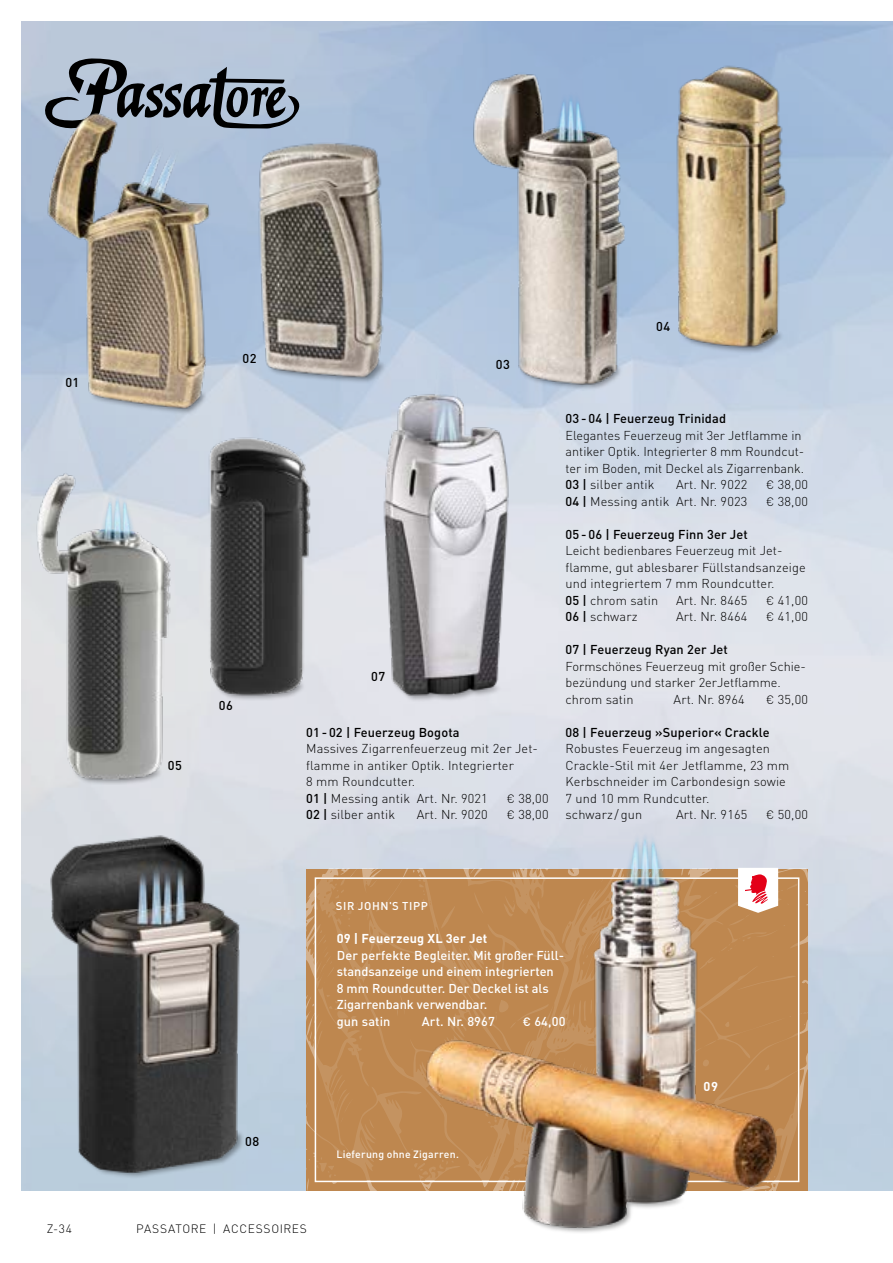
<style>
.page{position:relative;width:893px;height:1263px;background:#fff}
.page>*{position:absolute;margin:0;border:0;box-sizing:border-box;transform-origin:0 0}
.t1{font:300 12.75px/16.5px "DIN Pro";letter-spacing:.01em;color:#000}
.t2{font:500 12.75px/16.5px "DIN Pro";color:#fff}
.t3{font:500 12.75px "DIN Pro";letter-spacing:.01em;color:#000}
.t4{font:700 12.75px "DIN Pro";letter-spacing:.01em;color:#fff}
.t5{font:300 12px "DIN Pro";letter-spacing:.055em;color:#000}
.t6{font:500 11.25px "DIN Pro";letter-spacing:.055em;color:#fff}
.t7{font:500 10.5px "DIN Pro";letter-spacing:.02em;color:#fff}
.s1{font-weight:500}
.s2{font-size:12px}
</style>
<div class="page">
<svg style="left:306px;top:869px;width:502px;height:322px;background:#c3915f"></svg>
<svg style="left:315px;top:877px;width:484px;height:303px;background:#c3905c"></svg>
<div style="left:38px;top:53px;width:266px;height:80px;background:#bac7d9"></div>
<svg style="left:41px;top:58px;width:260px;height:74px"></svg>
<img style="left:359px;top:345px;width:164px;height:359px">
<img style="left:47px;top:88px;width:182px;height:327px">
<img style="left:249px;top:114px;width:159px;height:284px">
<img style="left:667px;top:53px;width:137px;height:307px">
<img style="left:453px;top:72px;width:183px;height:321px">
<img style="left:22px;top:464px;width:154px;height:331px">
<img style="left:193px;top:417px;width:135px;height:300px">
<img style="left:39px;top:815px;width:240px;height:372px">
<img style="left:349px;top:825px;width:433px;height:408px">
<p class="t3" style="left:65px;top:374px;width:15px">01</p>
<p class="t3" style="left:242px;top:349px;width:16px">02</p>
<p class="t3" style="left:168px;top:756px;width:16px">05</p>
<p class="t3" style="left:219px;top:697px;width:16px">06</p>
<p class="t3" style="left:245px;top:1133px;width:16px">08</p>
<p class="t3" style="left:496px;top:355px;width:16px">03</p>
<p class="t3" style="left:371px;top:668px;width:16px">07</p>
<p class="t3" style="left:306px;top:724px;width:155px">01 - 02 | Feuerzeug Bogota</p>
<p class="t1" style="left:306px;top:740px;width:233px">Massives Zigarrenfeuerzeug mit 2er Jet&shy;flamme in antiker Optik. Integrierter<br>8 mm Roundcutter.<br><span class="s1">01 |</span> Messing antik Art. Nr. 9021</p>
<p class="t1" style="left:507px;top:789px;width:43px"><span class="s2">€</span> 38,00</p>
<p class="t1" style="left:306px;top:806px;width:90px"><span class="s1">02 |</span> silber antik</p>
<p class="t1" style="left:417px;top:806px;width:73px">Art. Nr. 9020</p>
<p class="t1" style="left:507px;top:806px;width:43px"><span class="s2">€</span> 38,00</p>
<p class="t3" style="left:656px;top:317px;width:16px">04</p>
<p class="t3" style="left:566px;top:410px;width:162px">03 - 04 | Feuerzeug Trinidad</p>
<p class="t1" style="left:566px;top:426px;width:240px">Elegantes Feuerzeug mit 3er Jetflamme in antiker Optik. Integrierter 8 mm Roundcut&shy;ter im Boden, mit Deckel als Zigarrenbank.<br><span class="s1">03 |</span> silber antik</p>
<p class="t1" style="left:676px;top:476px;width:73px">Art. Nr. 9022</p>
<p class="t1" style="left:766px;top:476px;width:43px"><span class="s2">€</span> 38,00</p>
<p class="t1" style="left:566px;top:492px;width:183px"><span class="s1">04 |</span> Messing antik Art. Nr. 9023</p>
<p class="t1" style="left:766px;top:492px;width:43px"><span class="s2">€</span> 38,00</p>
<p class="t3" style="left:566px;top:526px;width:184px">05 - 06 | Feuerzeug Finn 3er Jet</p>
<p class="t1" style="left:566px;top:542px;width:242px">Leicht bedienbares Feuerzeug mit Jet&shy;flamme, gut ablesbarer Füllstandsanzeige und integriertem 7 mm Roundcutter.<br><span class="s1">05 |</span> chrom satin</p>
<p class="t1" style="left:676px;top:591px;width:73px">Art. Nr. 8465</p>
<p class="t1" style="left:766px;top:591px;width:43px"><span class="s2">€</span> 41,00</p>
<p class="t1" style="left:566px;top:608px;width:73px"><span class="s1">06 |</span> schwarz</p>
<p class="t1" style="left:676px;top:608px;width:73px">Art. Nr. 8464</p>
<p class="t1" style="left:766px;top:608px;width:43px"><span class="s2">€</span> 41,00</p>
<p class="t3" style="left:566px;top:641px;width:164px">07 | Feuerzeug Ryan 2er Jet</p>
<p class="t1" style="left:566px;top:657px;width:242px">Formschönes Feuerzeug mit großer Schie&shy;bezündung und starker 2erJetflamme. chrom satin</p>
<p class="t1" style="left:674px;top:690px;width:73px">Art. Nr. 8964</p>
<p class="t1" style="left:766px;top:690px;width:43px"><span class="s2">€</span> 35,00</p>
<p class="t3" style="left:566px;top:724px;width:206px">08 | Feuerzeug »Superior« Crackle</p>
<p class="t1" style="left:566px;top:740px;width:225px">Robustes Feuerzeug im angesagten<br>Crackle-Stil mit 4er Jetflamme, 23 mm<br>Kerbschneider im Carbondesign sowie<br>7 und 10 mm Rundcutter.<br>schwarz / gun</p>
<p class="t1" style="left:676px;top:806px;width:73px">Art. Nr. 9165</p>
<p class="t1" style="left:766px;top:806px;width:43px"><span class="s2">€</span> 50,00</p>
<p class="t6" style="left:336px;top:898px;width:93px">SIR JOHN'S TIPP</p>
<p class="t4" style="left:337px;top:930px;width:152px">09 | Feuerzeug XL 3er Jet</p>
<p class="t2" style="left:337px;top:946px;width:229px">Der perfekte Begleiter. Mit großer Füll&shy;standsanzeige und einem integrierten<br>8 mm Roundcutter. Der Deckel ist als<br>Zigarrenbank verwendbar.<br>gun satin</p>
<p class="t2" style="left:422px;top:1012px;width:75px">Art. Nr. 8967</p>
<p class="t2" style="left:523px;top:1012px;width:44px"><span class="s2">€</span> 64,00</p>
<p class="t7" style="left:336px;top:1147px;width:124px">Lieferung ohne Zigarren.</p>
<p class="t4" style="left:704px;top:1078px;width:16px">09</p>
<p class="t5" style="left:47px;top:1220px;width:27px">Z-34</p>
<p class="t5" style="left:136px;top:1220px;width:172px">PASSATORE | ACCESSOIRES</p>
</div>
